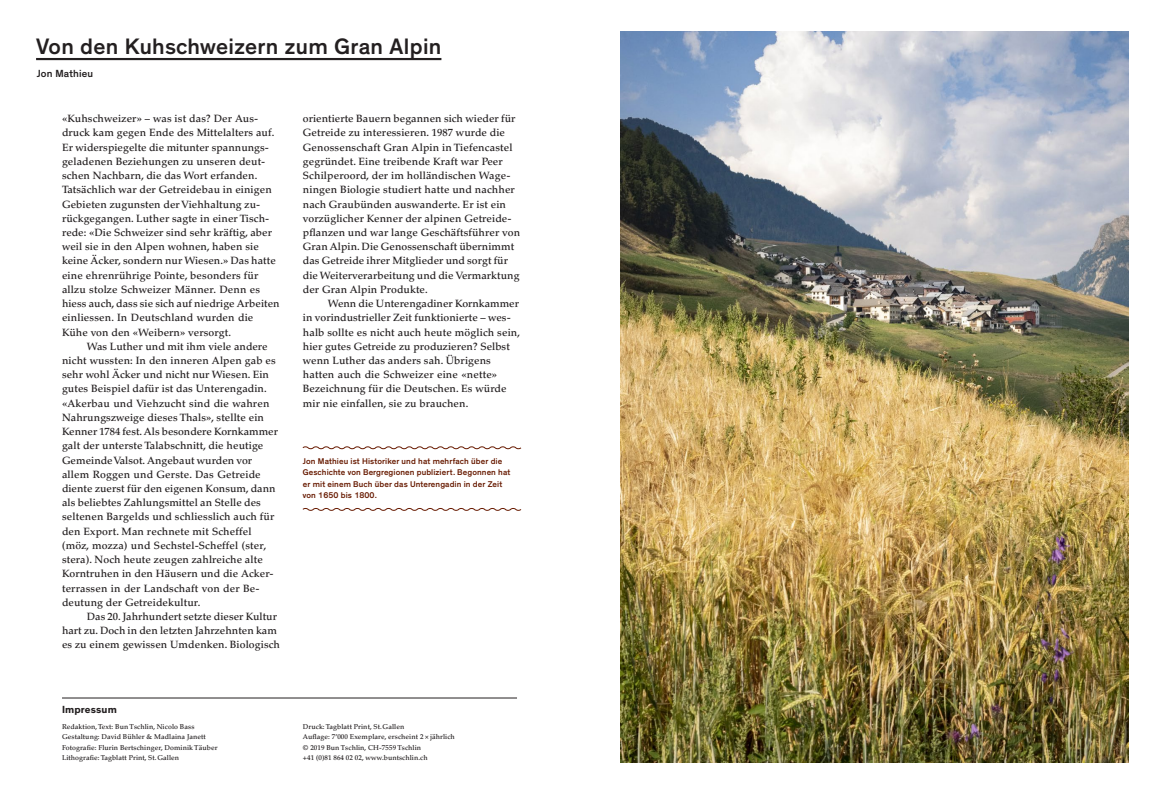
<style>
.page{position:relative;width:1166px;height:794px;background:#fff}
.page>*{position:absolute;margin:0;border:0;box-sizing:border-box;transform-origin:0 0}
.t1{font:500 22.75px "Theinhardt";letter-spacing:.015em;color:#231f20}
.t2{font:500 10.5px/14.2px "Palatino LT Std";letter-spacing:.01em;color:#231f20}
.t3{font:500 10.5px "Theinhardt";letter-spacing:.015em;color:#231f20}
.t4{font:700 10.5px "Theinhardt";letter-spacing:.01em;color:#231f20}
.t5{font:500 8.49px/11.4px "Theinhardt";letter-spacing:.01em;color:#671a00}
.t6{font:500 7px/10.5px "Palatino LT Std";letter-spacing:.01em;color:#231f20}
</style>
<div class="page">
<hr style="left:62px;top:697px;width:455px;height:1px;background:#231f20">
<hr style="left:36px;top:58px;width:405px;height:2px;background:#231f20">
<svg style="left:302px;top:446px;width:220px;height:4px"></svg>
<svg style="left:302px;top:508px;width:220px;height:3px"></svg>
<img style="left:620px;top:31px;width:509px;height:732px">
<h1 class="t1" style="left:36px;top:33px;width:407px">Von den Kuhschweizern zum Gran Alpin</h1>
<p class="t3" style="left:37px;top:67px;width:58px">Jon Mathieu</p>
<p class="t2" style="left:62px;top:112px;width:219px">«Kuhschweizer» – was ist das? Der Aus&shy;druck kam gegen Ende des Mittelalters auf.<br>Er widerspiegelte die mitunter spannungs&shy;geladenen Beziehungen zu unseren deut&shy;schen Nachbarn, die das Wort erfanden.<br>Tatsächlich war der Getreidebau in einigen Gebieten zugunsten der Viehhaltung zu&shy;rückgegangen. Luther sagte in einer Tisch&shy;rede: «Die Schweizer sind sehr kräftig, aber weil sie in den Alpen wohnen, haben sie keine Äcker, sondern nur Wiesen.» Das hatte eine ehrenrührige Pointe, besonders für allzu stolze Schweizer Männer. Denn es hiess auch, dass sie sich auf niedrige Arbeiten einliessen. In Deutschland wurden die Kühe von den «Weibern» versorgt.</p>
<p class="t2" style="left:62px;top:339px;width:217px;text-indent:25px">Was Luther und mit ihm viele andere nicht wussten: In den inneren Alpen gab es sehr wohl Äcker und nicht nur Wiesen. Ein gutes Beispiel dafür ist das Unterengadin. «Akerbau und Viehzucht sind die wahren Nahrungszweige dieses Thals», stellte ein Kenner 1784 fest. Als besondere Kornkammer galt der unterste Talabschnitt, die heutige Gemeinde Valsot. Angebaut wurden vor allem Roggen und Gerste. Das Getreide diente zuerst für den eigenen Konsum, dann als beliebtes Zahlungsmittel an Stelle des seltenen Bargelds und schliesslich auch für den Export. Man rechnete mit Scheffel (möz, mozza) und Sechstel-Scheffel (ster, stera). Noch heute zeugen zahlreiche alte Korntruhen in den Häusern und die Acker&shy;terrassen in der Landschaft von der Be&shy;deutung der Getreidekultur.</p>
<p class="t2" style="left:62px;top:609px;width:219px;text-indent:25px">Das 20. Jahrhundert setzte dieser Kultur hart zu. Doch in den letzten Jahrzehnten kam es zu einem gewissen Umdenken. Biologisch</p>
<p class="t2" style="left:303px;top:112px;width:219px">orientierte Bauern begannen sich wieder für Getreide zu interessieren. 1987 wurde die Genossenschaft Gran Alpin in Tiefencastel gegründet. Eine treibende Kraft war Peer Schilperoord, der im holländischen Wage&shy;ningen Biologie studiert hatte und nachher nach Graubünden auswanderte. Er ist ein vorzüglicher Kenner der alpinen Getreide&shy;pflanzen und war lange Geschäftsführer von Gran Alpin. Die Genossenschaft übernimmt das Getreide ihrer Mitglieder und sorgt für die Weiterverarbeitung und die Vermarktung der Gran Alpin Produkte.</p>
<p class="t2" style="left:303px;top:297px;width:219px;text-indent:25px">Wenn die Unterengadiner Kornkammer in vorindustrieller Zeit funktionierte – wes&shy;halb sollte es nicht auch heute möglich sein, hier gutes Getreide zu produzieren? Selbst wenn Luther das anders sah. Übrigens hatten auch die Schweizer eine «nette» Bezeichnung für die Deutschen. Es würde mir nie einfallen, sie zu brauchen.</p>
<p class="t5" style="left:303px;top:455px;width:209px">Jon Mathieu ist Historiker und hat mehrfach über die Geschichte von Bergregionen publiziert. Begonnen hat er mit einem Buch über das Unterengadin in der Zeit von 1650 bis 1800.</p>
<p class="t4" style="left:62px;top:703px;width:56px">Impressum</p>
<p class="t6" style="left:62px;top:721px;width:157px">Redaktion, Text: Bun Tschlin, Nicolo Bass Gestaltung: David Bühler &amp; Madlaina Janett Fotografie: Flurin Bertschinger, Dominik Täuber Lithografie: Tagblatt Print, St.Gallen</p>
<p class="t6" style="left:303px;top:721px;width:153px">Druck: Tagblatt Print, St.Gallen<br>Auflage: 7’000 Exemplare, erscheint 2 × jährlich © 2019 Bun Tschlin, CH-7559 Tschlin<br>+41 (0)81 864 02 02, www.buntschlin.ch</p>
</div>
